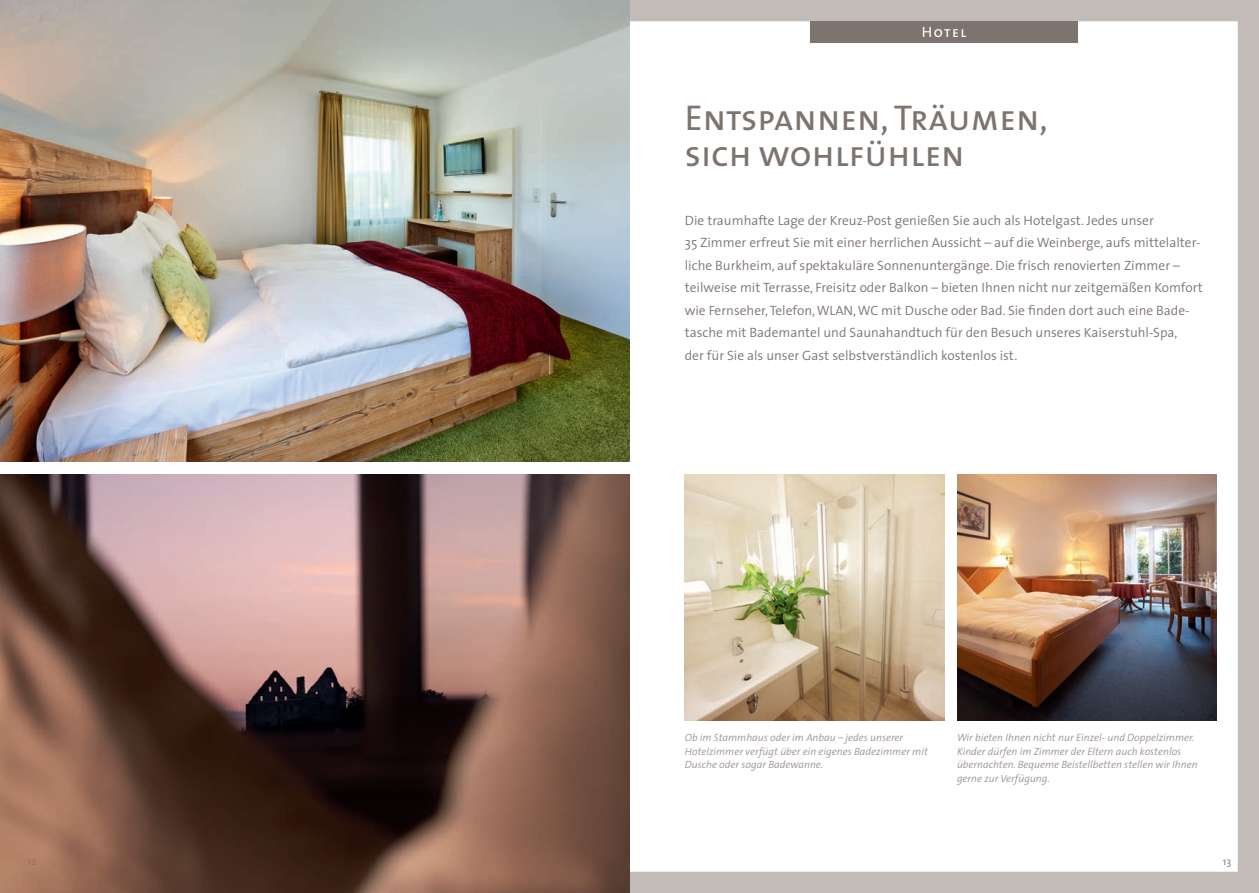
<style>
.page{position:relative;width:1259px;height:893px;background:#fff}
.page>*{position:absolute;margin:0;border:0;box-sizing:border-box;transform-origin:0 0}
.t1{font:36px/36px "The Sans Caps";color:#7e746f}
.t2{font:15px "The Sans Caps";letter-spacing:.1em;color:#fff}
.t3{font:300 13.5px/22.5px "The Sans";color:#7e746f}
.t4{font:italic 300 10.5px/13.5px "The Sans";color:#9d9490}
.t5{font:300 10.5px "The Sans";color:#7e746f}
</style>
<div class="page">
<svg style="left:629px;top:0;width:630px;height:893px"></svg>
<div style="left:810px;top:21px;width:268px;height:22px;background:#7e746f"></div>
<img style="left:0;top:0;width:629px;height:461px">
<img style="left:685px;top:474px;width:259px;height:247px">
<img style="left:0;top:474px;width:629px;height:419px">
<p class="t2" style="left:922px;top:19px;width:46px">Hotel</p>
<h1 class="t1" style="left:685px;top:99px;width:364px">Entspannen, Träumen, sich wohlfühlen</h1>
<p class="t3" style="left:685px;top:208px;width:519px">Die traumhafte Lage der Kreuz-Post genießen Sie auch als Hotelgast. Jedes unser<br>35 Zimmer erfreut Sie mit einer herrlichen Aussicht – auf die Weinberge, aufs mittelalter&shy;liche Burkheim, auf spektakuläre Sonnenuntergänge. Die frisch renovierten Zimmer – teilweise mit Terrasse, Freisitz oder Balkon – bieten Ihnen nicht nur zeitgemäßen Komfort wie Fernseher, Telefon, WLAN, WC mit Dusche oder Bad. Sie finden dort auch eine Bade&shy;tasche mit Bademantel und Saunahandtuch für den Besuch unseres Kaiserstuhl-Spa,<br>der für Sie als unser Gast selbstverständlich kostenlos ist.</p>
<p class="t4" style="left:685px;top:731px;width:244px">Ob im Stammhaus oder im Anbau – jedes unserer<br>Hotelzimmer verfügt über ein eigenes Badezimmer mit<br>Dusche oder sogar Badewanne.</p>
<p class="t4" style="left:957px;top:731px;width:242px">Wir bieten Ihnen nicht nur Einzel- und Doppelzimmer.<br>Kinder dürfen im Zimmer der Eltern auch kostenlos übernachten. Bequeme Beistellbetten stellen wir Ihnen gerne zur Verfügung.</p>
<p class="t5" style="left:28px;top:853px;width:10px">12</p>
<p class="t5" style="left:1223px;top:853px;width:10px">13</p>
</div>
